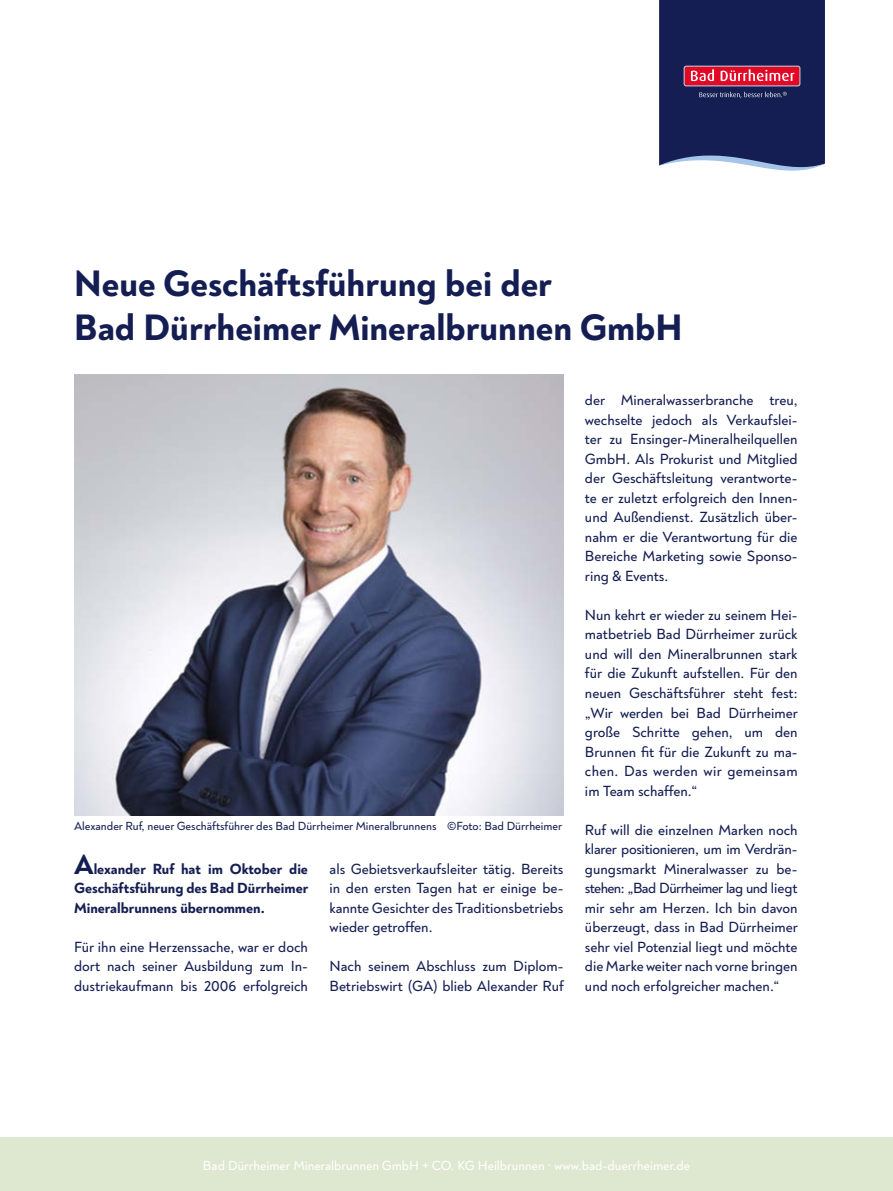
<style>
.page{position:relative;width:893px;height:1191px;background:#fff}
.page>*{position:absolute;margin:0;border:0;box-sizing:border-box;transform-origin:0 0}
.t1{font:800 37.5px/43.5px "Noah Grotesque";color:#151e53}
.t2{font:500 15px/19.5px "Noah Grotesque";color:#151e53;text-align:justify}
.t3{font:800 15px/19.5px "Noah Grotesque";color:#151e53;text-align:justify}
.t4{font:500 13.5px "Noah Grotesque";color:#fff}
.t5{font:500 12px "Noah Grotesque";color:#151e53}
.s1{font-size:28.5px}
</style>
<div class="page">
<svg style="left:659px;top:0;width:166px;height:171px;background:#332e5e"></svg>
<div style="left:0;top:1137px;width:893px;height:54px;background:#dee7cf"></div>
<img style="left:74px;top:374px;width:489px;height:441px">
<h1 class="t1" style="left:74px;top:262px;width:610px">Neue Geschäftsführung bei der<br>Bad Dürrheimer Mineralbrunnen GmbH</h1>
<p class="t5" style="left:74px;top:819px;width:490px">Alexander Ruf, neuer Geschäftsführer des Bad Dürrheimer Mineralbrunnens ©Foto: Bad Dürrheimer</p>
<p class="t3" style="left:74px;top:858px;width:236px"><span class="s1">A</span>lexander Ruf hat im Oktober die Geschäftsführung des Bad Dürrheimer Mineralbrunnens übernommen.</p>
<p class="t2" style="left:74px;top:937px;width:235px">Für ihn eine Herzenssache, war er doch dort nach seiner Ausbildung zum In&shy;dustriekaufmann bis 2006 erfolgreich</p>
<p class="t2" style="left:330px;top:859px;width:235px">als Gebietsverkaufsleiter tätig. Bereits in den ersten Tagen hat er einige be&shy;kannte Gesichter des Traditionsbetriebs wieder getroffen.</p>
<p class="t2" style="left:330px;top:956px;width:236px">Nach seinem Abschluss zum Diplom-<br>Betriebswirt (GA) blieb Alexander Ruf</p>
<p class="t2" style="left:585px;top:391px;width:214px">der Mineralwasserbranche treu, wechselte jedoch als Verkaufslei&shy;ter zu Ensinger-Mineralheilquellen GmbH. Als Prokurist und Mitglied der Geschäftsleitung verantworte&shy;te er zuletzt erfolgreich den Innen&shy;und Außendienst. Zusätzlich über&shy;nahm er die Verantwortung für die Bereiche Marketing sowie Sponso&shy;ring &amp; Events.</p>
<p class="t2" style="left:585px;top:605px;width:214px">Nun kehrt er wieder zu seinem Hei&shy;matbetrieb Bad Dürrheimer zurück und will den Mineralbrunnen stark für die Zukunft aufstellen. Für den neuen Geschäftsführer steht fest: „Wir werden bei Bad Dürrheimer große Schritte gehen, um den Brunnen fit für die Zukunft zu ma&shy;chen. Das werden wir gemeinsam im Team schaffen.“</p>
<p class="t2" style="left:585px;top:820px;width:214px">Ruf will die einzelnen Marken noch klarer positionieren, um im Verdrän&shy;gungsmarkt Mineralwasser zu be&shy;stehen: „Bad Dürrheimer lag und liegt mir sehr am Herzen. Ich bin davon überzeugt, dass in Bad Dürrheimer sehr viel Potenzial liegt und möchte die Marke weiter nach vorne bringen und noch erfolgreicher machen.“</p>
<p class="t4" style="left:203px;top:1156px;width:489px">Bad Dürrheimer Mineralbrunnen GmbH + CO. KG Heilbrunnen ∙ www.bad-duerrheimer.de</p>
</div>
